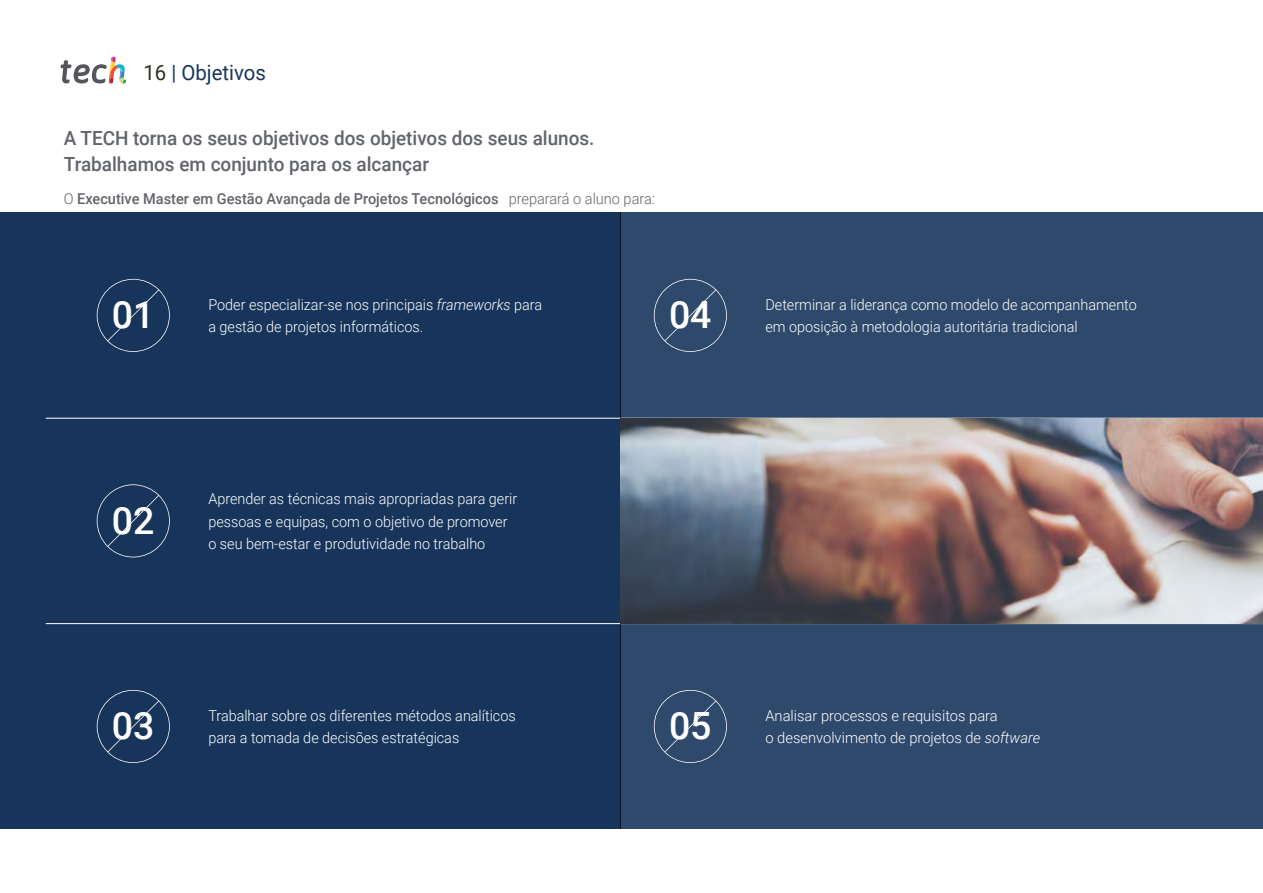
<style>
.page{position:relative;width:1263px;height:893px;background:#fff}
.page>*{position:absolute;margin:0;border:0;box-sizing:border-box;transform-origin:0 0}
.t1{font:500 37.5px "Roboto";color:#fff}
.t2{font:21px "Roboto";color:#1a355c}
.t3{font:500 19.5px/25.5px "Roboto";color:#61646a}
.t4{font:300 15px/22.5px "Roboto";color:#fff;scale:.96 1}
.t5{font:500 15px "Roboto";color:#61646a}
.t6{font:300 15px/22.5px "Roboto";color:#fff}
.s1{color:#312e20}
.s2{font-weight:300}
.s3{font-style:italic}
</style>
<div class="page">
<svg style="left:61px;top:57px;width:65px;height:27px"></svg>
<div style="left:0;top:213px;width:621px;height:616px;background:#17355b"></div>
<div style="left:621px;top:213px;width:642px;height:616px;background:#2e496b"></div>
<svg style="left:97px;top:279px;width:73px;height:73px"></svg>
<svg style="left:97px;top:690px;width:73px;height:73px"></svg>
<svg style="left:97px;top:484px;width:73px;height:73px"></svg>
<svg style="left:654px;top:279px;width:73px;height:73px"></svg>
<svg style="left:654px;top:690px;width:73px;height:73px"></svg>
<hr style="left:46px;top:418px;width:1217px;height:1px;background:#fff">
<hr style="left:46px;top:623px;width:1217px;height:1px;background:#fff">
<img style="left:621px;top:418px;width:642px;height:205px">
<h2 class="t2" style="left:144px;top:57px;width:124px"><span class="s1">16</span> | Objetivos</h2>
<h3 class="t3" style="left:64px;top:125px;width:532px">A TECH torna os seus objetivos dos objetivos dos seus alunos.<br>Trabalhamos em conjunto para os alcançar</h3>
<p class="t5" style="left:64px;top:188px;width:593px"><span class="s2">O</span> Executive Master em Gestão Avançada de Projetos Tecnológicos <span class="s2">preparará o aluno para:</span></p>
<h1 class="t1" style="left:112px;top:288px;width:44px">01</h1>
<p class="t4" style="left:208px;top:293px;width:349px">Poder especializar-se nos principais <span class="s3">frameworks</span> para</p>
<p class="t4" style="left:208px;top:315px;width:225px">a gestão de projetos informáticos.</p>
<h1 class="t1" style="left:669px;top:288px;width:44px">04</h1>
<p class="t4" style="left:765px;top:293px;width:388px">Determinar a liderança como modelo de acompanhamento em oposição à metodologia autoritária tradicional</p>
<h1 class="t1" style="left:112px;top:494px;width:44px">02</h1>
<p class="t4" style="left:208px;top:487px;width:323px">Aprender as técnicas mais apropriadas para gerir pessoas e equipas, com o objetivo de promover o seu bem-estar e produtividade no trabalho</p>
<h1 class="t1" style="left:112px;top:699px;width:44px">03</h1>
<p class="t4" style="left:208px;top:704px;width:322px">Trabalhar sobre os diferentes métodos analíticos para a tomada de decisões estratégicas</p>
<h1 class="t1" style="left:669px;top:699px;width:44px">05</h1>
<p class="t6" style="left:765px;top:704px;width:276px">Analisar processos e requisitos para<br>o desenvolvimento de projetos de <span class="s3">software</span></p>
</div>
